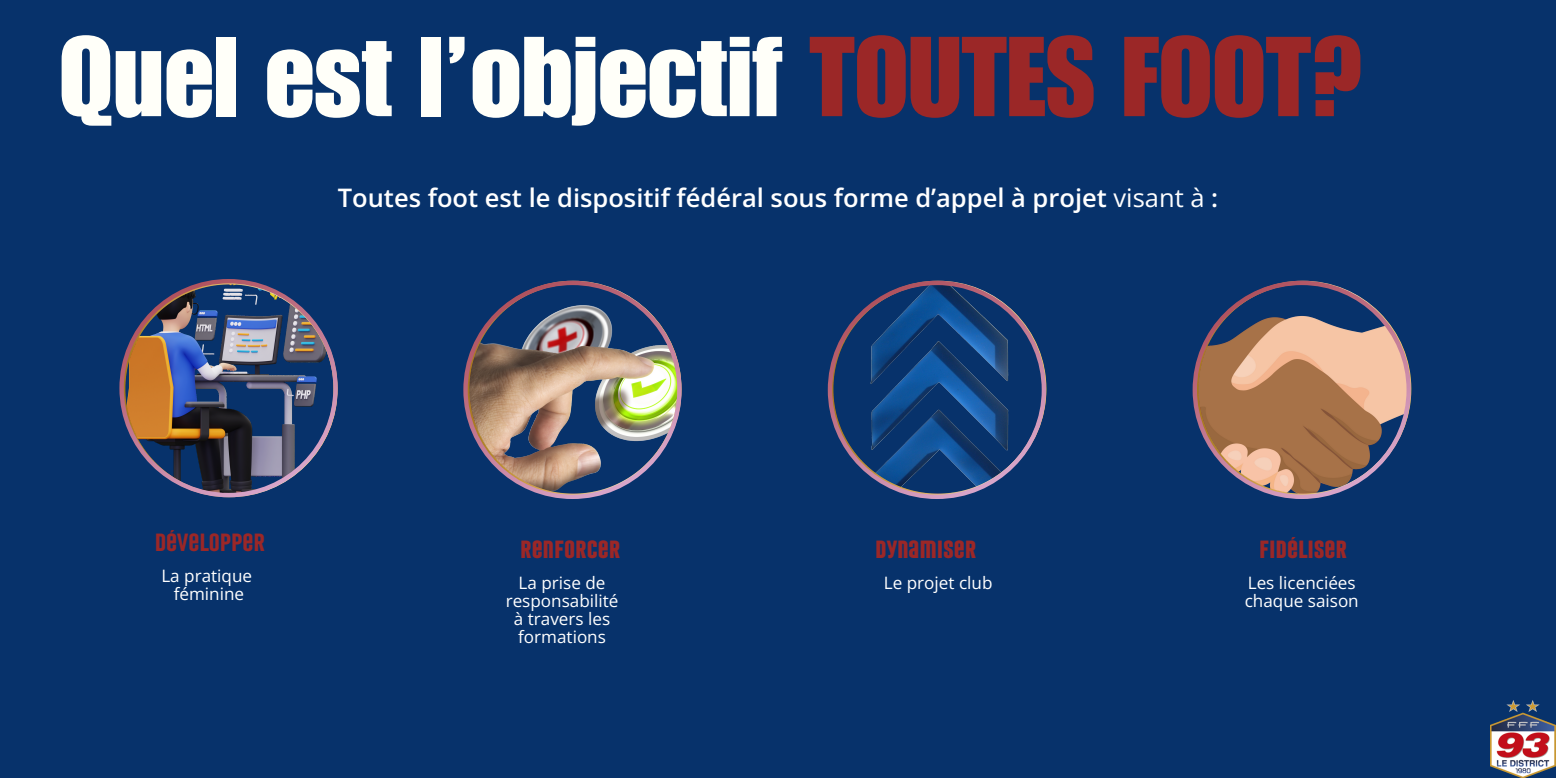
<style>
.page{position:relative;width:1556px;height:778px;background:#fff}
.page>*{position:absolute;margin:0;border:0;box-sizing:border-box;transform-origin:0 0}
.t1{font:111px "Impact LT Std";color:#fffff9}
.t2{font:600 25.5px "Open Sans";color:#fff}
.t3{font:700 24.3px "Laqonic 4 F Unicase";color:#9b2727}
.t4{font:600 24.3px "Laqonic 4 F Unicase";color:#9b2727}
.t5{font:17.1px/17.8px "Open Sans";color:#fff}
.s1{color:#9b2727}
.s2{font-weight:400}
</style>
<div class="page">
<div style="left:0;top:0;width:1555px;height:778px;background:#07326b"></div>
<svg style="left:827px;top:281px;width:219px;height:218px"></svg>
<svg style="left:1192px;top:281px;width:218px;height:218px"></svg>
<img style="left:119px;top:279px;width:219px;height:218px">
<img style="left:463px;top:281px;width:218px;height:218px">
<img style="left:1490px;top:700px;width:65px;height:78px">
<p class="t1" style="left:59px;top:37px;width:1306px">Quel est l’objectif <span class="s1">TOUTES FOOT?</span></p>
<p class="t2" style="left:338px;top:180px;width:881px">Toutes foot est le dispositif fédéral sous forme d’appel à projet <span class="s2">visant à</span> :</p>
<p class="t4" style="left:155px;top:533px;width:112px">DÉVELOPPER</p>
<p class="t3" style="left:520px;top:541px;width:102px">RENFORCER</p>
<p class="t3" style="left:875px;top:541px;width:103px">DYNAMISER</p>
<h2 class="t3" style="left:1259px;top:541px;width:89px">FIDÉLISER</h2>
<p class="t5" style="left:161px;top:566px;width:92px">La pratique</p>
<p class="t5" style="left:174px;top:584px;width:72px">féminine</p>
<h2 class="t5" style="left:1244px;top:574px;width:116px">Les licenciées chaque saison</h2>
<h2 class="t5" style="left:518px;top:574px;width:88px">La prise de</h2>
<p class="t5" style="left:883px;top:574px;width:110px">Le projet club</p>
<h2 class="t5" style="left:505px;top:591px;width:114px;text-align:center">responsabilité à travers les formations</h2>
</div>
